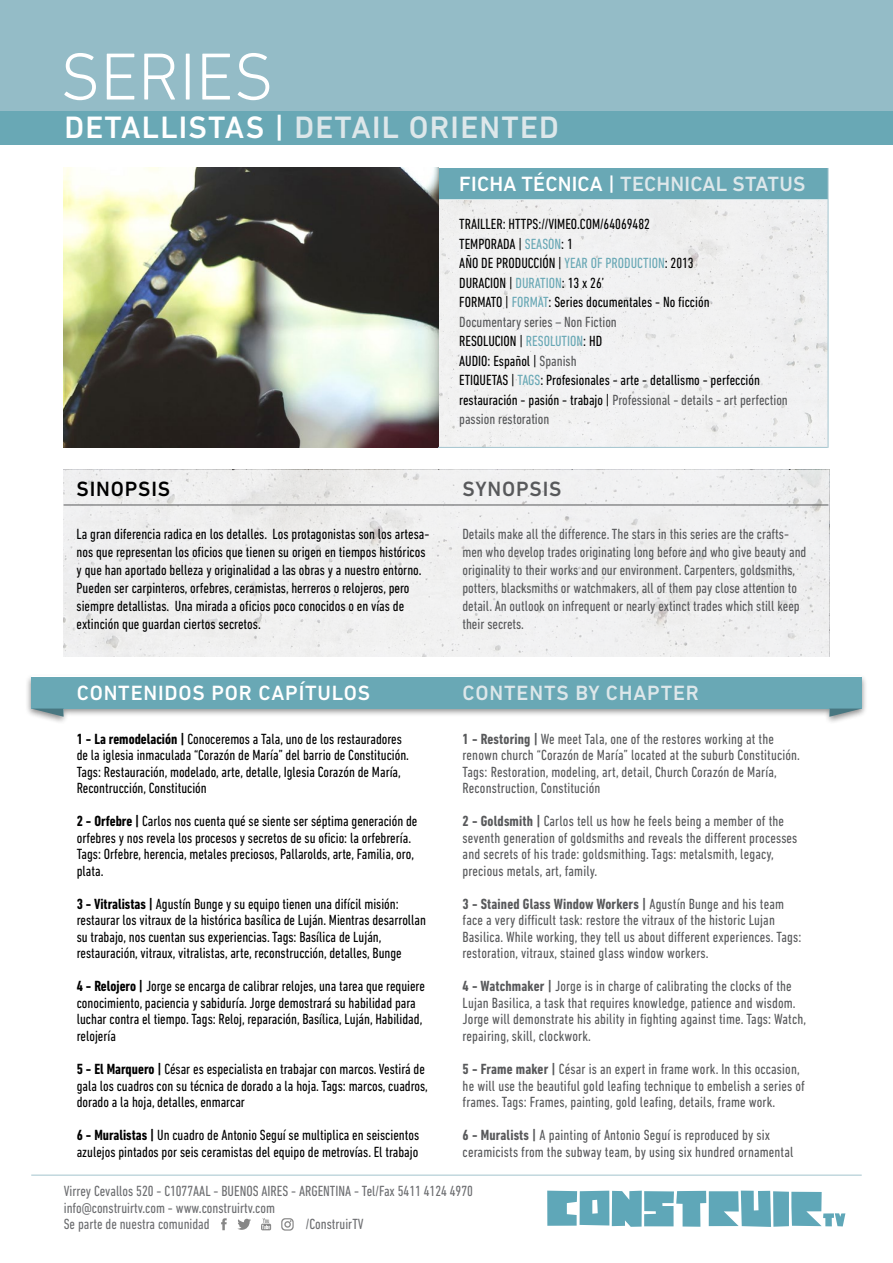
<style>
.page{position:relative;width:893px;height:1263px;background:#fff}
.page>*{position:absolute;margin:0;border:0;box-sizing:border-box;transform-origin:0 0}
.t1{font:300 67.5px "DIN Next LT Pro";color:#fff}
.t2{font:500 31.5px "DIN Next LT Pro";letter-spacing:.04em;color:#fff}
.t3{font:500 31.5px "DIN Next LT Pro";color:#dde7ea}
.t4{font:500 21px "DIN Next LT Pro";letter-spacing:.04em;color:#dde7ea}
.t5{font:500 21px "DIN Next LT Pro";letter-spacing:.04em;color:#fff}
.t6{font:500 21px "DIN Next LT Pro";letter-spacing:.01em;color:#fff}
.t7{font:500 21px "DIN Next LT Pro";letter-spacing:.04em;color:#000}
.t8{font:500 21px "DIN Next LT Pro";letter-spacing:.04em;color:#58595b}
.t9{font:condensed 15px/16.5px "DIN Next LT Pro";color:#000}
.t10{font:condensed 15px/16.5px "DIN Next LT Pro";letter-spacing:.01em;color:#58595b}
.t11{font:condensed 15px/17px "DIN Next LT Pro";color:#6d6e71}
.t12{font:condensed 15px "DIN Next LT Pro";color:#69a8b5}
.s1{color:#dde7ea}
.s2{color:#000}
.s3{color:#69a8b5}
.s4{color:#58595b}
.s5{font-weight:700}
</style>
<div class="page">
<hr style="left:31px;top:1175px;width:831px;height:1px;background:#a3c4ce">
<svg style="left:221px;top:1218px;width:6px;height:12px"></svg>
<svg style="left:237px;top:1219px;width:14px;height:11px"></svg>
<svg style="left:281px;top:1218px;width:13px;height:12px"></svg>
<svg style="left:261px;top:1218px;width:10px;height:12px"></svg>
<svg style="left:547px;top:1190px;width:298px;height:37px"></svg>
<div style="left:25px;top:673px;width:843px;height:51px;background:#000;opacity:.75"></div>
<svg style="left:31px;top:675px;width:831px;height:42px;background:#84b4be"></svg>
<div style="left:64px;top:470px;width:765px;height:187px;background:#efeff0"></div>
<div style="left:0;top:0;width:893px;height:114px;background:#94bcc7"></div>
<div style="left:0;top:111px;width:893px;height:34px;background:#69a8b5"></div>
<div style="left:436px;top:168px;width:392px;height:31px;background:#69a8b5"></div>
<img style="left:64px;top:168px;width:374px;height:280px">
<div style="left:439px;top:199px;width:389px;height:248px;background:#f1f1f1"></div>
<hr style="left:438px;top:447px;width:390px;height:1px;background:#a3c4ce">
<hr style="left:828px;top:168px;width:1px;height:280px;background:#a3c4ce">
<hr style="left:64px;top:505px;width:764px;height:1px;background:#58595b">
<h1 class="t1" style="left:60px;top:38px;width:207px">SERIES</h1>
<h2 class="t2" style="left:64px;top:109px;width:248px">DETALLISTAS | <span class="s1">DETAIL</span></h2>
<h2 class="t3" style="left:409px;top:109px;width:113px">ORIENTED</h2>
<h3 class="t6" style="left:459px;top:172px;width:174px">FICHA TÉCNICA | <span class="s1">TECH</span></h3>
<h3 class="t4" style="left:670px;top:172px;width:26px">NICAL</h3>
<h3 class="t4" style="left:733px;top:172px;width:13px">STATUS</h3>
<h3 class="t7" style="left:77px;top:477px;width:95px">SINOPSIS</h3>
<p class="t9" style="left:459px;top:216px;width:12px">Trailler</p>
<p class="t9" style="left:503px;top:216px;width:13px">: https</p>
<p class="t9" style="left:538px;top:216px;width:17px">://vimeo</p>
<p class="t9" style="left:577px;top:216px;width:74px">.com/64069482</p>
<p class="t9" style="left:459px;top:235px;width:13px">Temporada</p>
<p class="t12" style="left:518px;top:235px;width:56px"><span class="s2">|</span> Season<span class="s2">: 1</span></p>
<p class="t9" style="left:459px;top:255px;width:44px">Año de producci</p>
<p class="t12" style="left:542px;top:255px;width:70px"><span class="s2">ón |</span> year of productio</p>
<p class="t9" style="left:658px;top:255px;width:37px"><span class="s3">n</span>: 2013</p>
<p class="t9" style="left:459px;top:274px;width:70px">DURACION | <span class="s3">Duratio</span></p>
<p class="t9" style="left:555px;top:274px;width:51px"><span class="s3">n</span>: 13 x 26’</p>
<p class="t9" style="left:459px;top:294px;width:66px">FORMATO | <span class="s3">Format</span></p>
<p class="t9" style="left:548px;top:294px;width:163px">: Series documentales - No ficción</p>
<p class="t10" style="left:459px;top:312px;width:159px;line-height:19.5px">Documentary series – Non Fiction<br><span class="s2">RESOLUCION |</span> <span class="s3">Resolutio</span></p>
<p class="t9" style="left:459px;top:331px;width:330px;line-height:19.5px;text-indent:117px"><span class="s3">n</span>: HD<br>Audio: Español | <span class="s4">Spanish<br></span>ETIQUETAS | <span class="s3">Tags</span>: Profesionales - arte - detallismo - perfección restauración - pasión - trabajo | <span class="s4">Professional - details - art perfection passion restoration</span></p>
<h3 class="t8" style="left:462px;top:477px;width:101px">SYNO PSIS</h3>
<p class="t9" style="left:77px;top:524px;width:354px;line-height:18px">La gran diferencia radica en los detalles. Los protagonistas son los artesa&shy;nos que representan los oficios que tienen su origen en tiempos históricos y que han aportado belleza y originalidad a las obras y a nuestro entorno.<br>Pueden ser carpinteros, orfebres, ceramistas, herreros o relojeros, pero siempre detallistas. Una mirada a oficios poco conocidos o en vías de extinción que guardan ciertos secretos.</p>
<p class="t10" style="left:462px;top:524px;width:345px;line-height:18px">Details make all the difference. The stars in this series are the crafts&shy;men who develop trades originating long before and who give beauty and originality to their works and our environment. Carpenters, goldsmiths, potters, blacksmiths or watchmakers, all of them pay close attention to detail. An outlook on infrequent or nearly extinct trades which still keep their secrets.</p>
<h3 class="t5" style="left:77px;top:680px;width:295px">CONTENIDOS POR CAPÍTULOS</h3>
<p class="t9" style="left:77px;top:730px;width:334px"><span class="s5">1 - La remodelación |</span> Conoceremos a Tala, uno de los restauradores de la iglesia inmaculada “Corazón de María” del barrio de Constitución.<br>Tags: Restauración, modelado, arte, detalle, Iglesia Corazón de María, Recontrucción, Constitución</p>
<p class="t9" style="left:77px;top:813px;width:342px"><span class="s5">2 - Orfebre |</span> Carlos nos cuenta qué se siente ser séptima generación de orfebres y nos revela los procesos y secretos de su oficio: la orfebrería.<br>Tags: Orfebre, herencia, metales preciosos, Pallarolds, arte, Familia, oro, plata.</p>
<p class="t9" style="left:77px;top:895px;width:351px"><span class="s5">3 - Vitralistas |</span> Agustín Bunge y su equipo tienen una difícil misión: restaurar los vitraux de la histórica basílica de Luján. Mientras desarrollan su trabajo, nos cuentan sus experiencias. Tags: Basílica de Luján, restauración, vitraux, vitralistas, arte, reconstrucción, detalles, Bunge</p>
<p class="t9" style="left:77px;top:978px;width:350px"><span class="s5">4 - Relojero |</span> Jorge se encarga de calibrar relojes, una tarea que requiere conocimiento, paciencia y sabiduría. Jorge demostrará su habilidad para luchar contra el tiempo. Tags: Reloj, reparación, Basílica, Luján, Habilidad, relojería</p>
<p class="t9" style="left:77px;top:1060px;width:353px"><span class="s5">5 - El Marquero |</span> César es especialista en trabajar con marcos. Vestirá de gala los cuadros con su técnica de dorado a la hoja. Tags: marcos, cuadros, dorado a la hoja, detalles, enmarcar</p>
<p class="t9" style="left:77px;top:1126px;width:344px"><span class="s5">6 - Muralistas |</span> Un cuadro de Antonio Seguí se multiplica en seiscientos azulejos pintados por seis ceramistas del equipo de metrovías. El trabajo</p>
<h3 class="t4" style="left:463px;top:680px;width:235px">CONTENTS BY CHAPTER</h3>
<p class="t10" style="left:463px;top:730px;width:339px"><span class="s5">1 - Restoring |</span> We meet Tala, one of the restores working at the renown church “Corazón de María” located at the suburb Constitución.<br>Tags: Restoration, modeling, art, detail, Church Corazón de María, Reconstruction, Constitución</p>
<p class="t10" style="left:463px;top:813px;width:336px"><span class="s5">2 - Goldsmith |</span> Carlos tell us how he feels being a member of the seventh generation of goldsmiths and reveals the different processes and secrets of his trade: goldsmithing. Tags: metalsmith, legacy, precious metals, art, family.</p>
<p class="t10" style="left:463px;top:895px;width:340px"><span class="s5">3 - Stained Glass Window Workers |</span> Agustín Bunge and his team face a very difficult task: restore the vitraux of the historic Lujan Basilica. While working, they tell us about different experiences. Tags: restoration, vitraux, stained glass window workers.</p>
<p class="t10" style="left:463px;top:978px;width:345px"><span class="s5">4 - Watchmaker |</span> Jorge is in charge of calibrating the clocks of the Lujan Basilica, a task that requires knowledge, patience and wisdom.<br>Jorge will demonstrate his ability in fighting against time. Tags: Watch, repairing, skill, clockwork.</p>
<p class="t10" style="left:463px;top:1060px;width:344px"><span class="s5">5 - Frame maker |</span> César is an expert in frame work. In this occasion, he will use the beautiful gold leafing technique to embelish a series of frames. Tags: Frames, painting, gold leafing, details, frame work.</p>
<p class="t10" style="left:463px;top:1126px;width:332px"><span class="s5">6 - Muralists |</span> A painting of Antonio Seguí is reproduced by six ceramicists from the subway team, by using six hundred ornamental</p>
<p class="t11" style="left:64px;top:1182px;width:411px">Virrey Cevallos 520 - C1077AAL - Buenos Aires - ARGENTINA - Tel/Fax 5411 4124 4970 info@construirtv.com - www.construirtv.com<br>Se parte de nuestra comunidad</p>
<p class="t11" style="left:306px;top:1216px;width:59px">/ConstruirTV</p>
</div>
